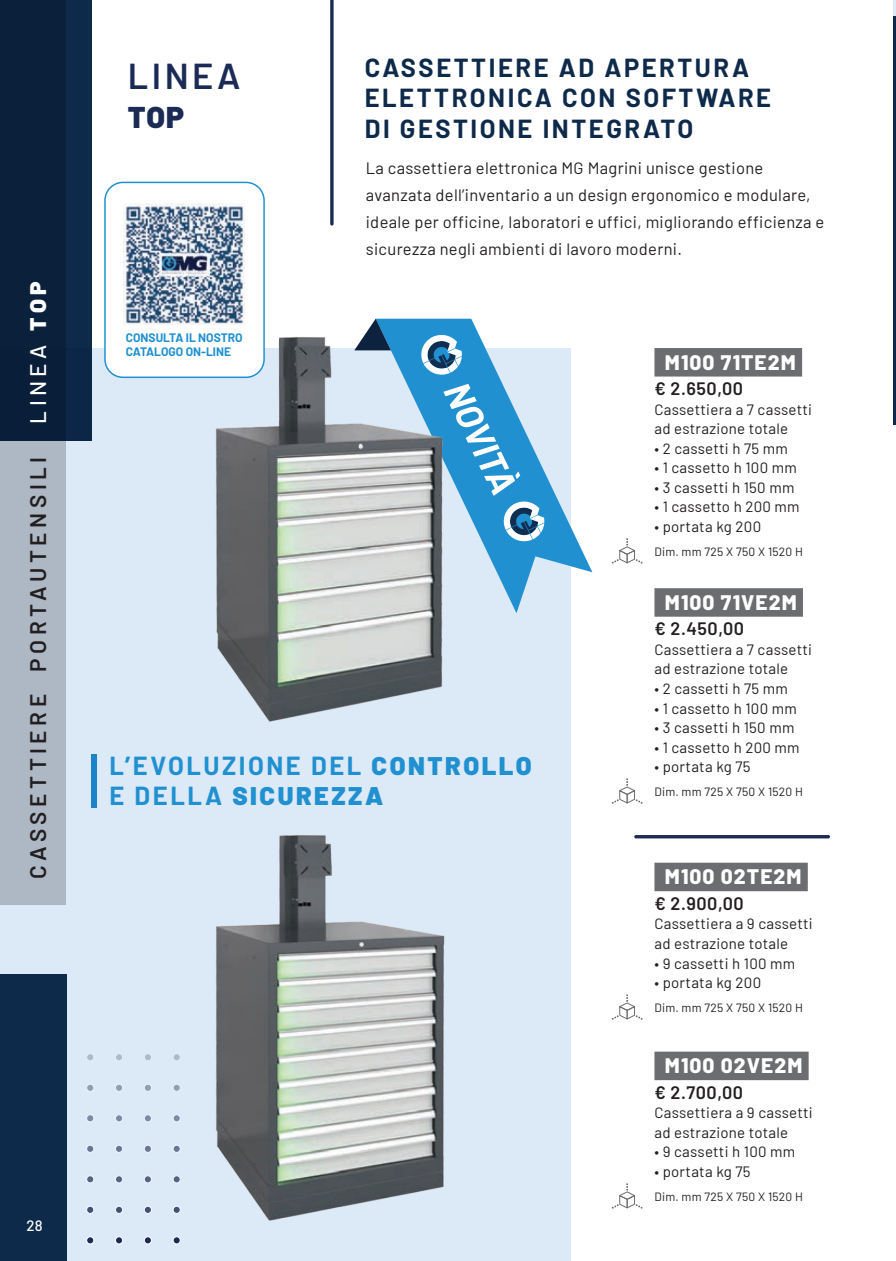
<style>
.page{position:relative;width:896px;height:1261px;background:#fff}
.page>*{position:absolute;margin:0;border:0;box-sizing:border-box;transform-origin:0 0}
.t1{font:600 36px "Barlow";letter-spacing:.1em;color:#1b2b55}
.t2{font:900 30px "Barlow";color:#1b2b55}
.t3{font:700 25.5px/30.6px "Barlow";letter-spacing:.1em;color:#0e2a4b}
.t4{font:700 25.5px/30.6px "Barlow";letter-spacing:.1em;color:#2090d0}
.t5{font:600 22.5px "Barlow";letter-spacing:.2em;color:#231f20}
.t6{font:500 22.5px "Barlow";letter-spacing:.2em;color:#fff}
.t7{font:800 21px "Barlow";letter-spacing:.05em;color:#fff}
.t8{font:600 18px "Barlow";letter-spacing:.03em;color:#231f20}
.t9{font:16.5px/27px "Barlow";letter-spacing:.02em;color:#231f20}
.t10{font:15px/19.5px "Barlow";letter-spacing:.02em;color:#231f20}
.t11{font:500 15px "Barlow";color:#fff}
.t12{font:12px "Barlow";letter-spacing:.02em;color:#231f20}
.t13{font:700 12px/14.4px "Barlow";color:#2090d0}
.s1{font-weight:900}
</style>
<div class="page">
<div style="left:0;top:349px;width:570px;height:911px;background:#dce9f6"></div>
<hr style="left:893px;top:0;width:3px;height:151px;background:#dce9f6">
<hr style="left:893px;top:16px;width:3px;height:408px;background:#0e2a4b">
<div style="left:0;top:974px;width:67px;height:286px;background:#0e2a4b"></div>
<div style="left:654px;top:348px;width:148px;height:28px;background:#6c6d70"></div>
<svg style="left:612px;top:538px;width:30px;height:25px"></svg>
<div style="left:654px;top:862px;width:154px;height:29px;background:#6c6d70"></div>
<svg style="left:612px;top:994px;width:30px;height:25px"></svg>
<div style="left:654px;top:588px;width:149px;height:28px;background:#6c6d70"></div>
<svg style="left:612px;top:778px;width:30px;height:25px"></svg>
<div style="left:654px;top:1051px;width:154px;height:29px;background:#6c6d70"></div>
<svg style="left:612px;top:1183px;width:30px;height:25px"></svg>
<div style="left:0;top:441px;width:66px;height:464px;background:#adb8c4"></div>
<svg style="left:330px;top:0;width:4px;height:225px"></svg>
<svg style="left:87px;top:1236px;width:7px;height:7px"></svg>
<div style="left:86px;top:1235px;width:8px;height:9px;border:1px solid #fff;border-radius:50%"></div>
<svg style="left:115px;top:1236px;width:8px;height:7px"></svg>
<div style="left:115px;top:1235px;width:8px;height:9px;border:1px solid #fff;border-radius:50%"></div>
<svg style="left:144px;top:1236px;width:7px;height:7px"></svg>
<div style="left:144px;top:1235px;width:8px;height:9px;border:1px solid #fff;border-radius:50%"></div>
<div style="left:173px;top:1236px;width:7px;height:7px;background:#1b2b55;border-radius:50%"></div>
<div style="left:173px;top:1235px;width:8px;height:9px;border:1px solid #fff;border-radius:50%"></div>
<svg style="left:87px;top:1206px;width:7px;height:7px"></svg>
<div style="left:86px;top:1205px;width:8px;height:8px;border:1px solid #fff;border-radius:50%"></div>
<svg style="left:115px;top:1206px;width:8px;height:7px"></svg>
<div style="left:115px;top:1205px;width:8px;height:8px;border:1px solid #fff;border-radius:50%"></div>
<svg style="left:144px;top:1206px;width:7px;height:7px"></svg>
<div style="left:144px;top:1205px;width:8px;height:8px;border:1px solid #fff;border-radius:50%"></div>
<svg style="left:87px;top:1175px;width:7px;height:7px"></svg>
<div style="left:86px;top:1174px;width:8px;height:9px;border:1px solid #fff;border-radius:50%"></div>
<svg style="left:115px;top:1175px;width:8px;height:7px"></svg>
<div style="left:115px;top:1174px;width:8px;height:9px;border:1px solid #fff;border-radius:50%"></div>
<svg style="left:144px;top:1175px;width:7px;height:7px"></svg>
<div style="left:144px;top:1174px;width:8px;height:9px;border:1px solid #fff;border-radius:50%"></div>
<svg style="left:87px;top:1145px;width:7px;height:7px"></svg>
<div style="left:86px;top:1144px;width:8px;height:8px;border:1px solid #fff;border-radius:50%"></div>
<svg style="left:115px;top:1145px;width:8px;height:7px"></svg>
<div style="left:115px;top:1144px;width:8px;height:8px;border:1px solid #fff;border-radius:50%"></div>
<svg style="left:144px;top:1145px;width:7px;height:7px"></svg>
<div style="left:144px;top:1144px;width:8px;height:8px;border:1px solid #fff;border-radius:50%"></div>
<div style="left:87px;top:1114px;width:7px;height:7px;background:#7b8aa5;border-radius:50%"></div>
<div style="left:86px;top:1114px;width:8px;height:8px;border:1px solid #fff;border-radius:50%"></div>
<div style="left:115px;top:1114px;width:8px;height:7px;background:#7b8aa5;border-radius:50%"></div>
<div style="left:115px;top:1114px;width:8px;height:8px;border:1px solid #fff;border-radius:50%"></div>
<div style="left:144px;top:1114px;width:7px;height:7px;background:#7b8aa5;border-radius:50%"></div>
<div style="left:144px;top:1114px;width:8px;height:8px;border:1px solid #fff;border-radius:50%"></div>
<svg style="left:87px;top:1084px;width:7px;height:7px"></svg>
<div style="left:86px;top:1083px;width:8px;height:8px;border:1px solid #fff;border-radius:50%"></div>
<svg style="left:115px;top:1084px;width:8px;height:7px"></svg>
<div style="left:115px;top:1083px;width:8px;height:8px;border:1px solid #fff;border-radius:50%"></div>
<svg style="left:144px;top:1084px;width:7px;height:7px"></svg>
<div style="left:144px;top:1083px;width:8px;height:8px;border:1px solid #fff;border-radius:50%"></div>
<div style="left:87px;top:1053px;width:7px;height:7px;background:#acbace;border-radius:50%"></div>
<div style="left:86px;top:1053px;width:8px;height:8px;border:1px solid #fff;border-radius:50%"></div>
<div style="left:115px;top:1053px;width:8px;height:7px;background:#acbace;border-radius:50%"></div>
<div style="left:115px;top:1053px;width:8px;height:8px;border:1px solid #fff;border-radius:50%"></div>
<div style="left:144px;top:1053px;width:7px;height:7px;background:#acbace;border-radius:50%"></div>
<div style="left:144px;top:1053px;width:8px;height:8px;border:1px solid #fff;border-radius:50%"></div>
<hr style="left:634px;top:835px;width:196px;height:3px;background:#1b2b55;border-radius:2px">
<img style="left:172px;top:835px;width:273px;height:406px">
<svg style="left:391px;top:319px;width:201px;height:294px"></svg>
<svg style="left:368px;top:319px;width:23px;height:11px"></svg>
<svg style="left:491px;top:384px;width:29px;height:111px;background:#53a9da"></svg>
<svg style="left:503px;top:501px;width:41px;height:40px;background:#76a5c5"></svg>
<img style="left:216px;top:330px;width:275px;height:392px">
<svg style="left:91px;top:754px;width:5px;height:54px"></svg>
<div style="left:105px;top:182px;width:159px;height:195px;background:#fff;border-radius:18px"></div>
<div style="left:104px;top:182px;width:161px;height:196px;border:2px solid #2090d0;border-radius:18px"></div>
<img style="left:124px;top:203px;width:121px;height:122px">
<svg style="left:0;top:0;width:92px;height:441px;background:#0b223f"></svg>
<h3 class="t6" style="left:21px;top:423px;width:144px;rotate:-90deg">LINEA <span class="s1">TOP</span></h3>
<h3 class="t5" style="left:21px;top:878px;width:423px;rotate:-90deg">CASSETTIERE PORTAUTENSILI</h3>
<p class="t11" style="left:27px;top:1214px;width:18px">28</p>
<h1 class="t1" style="left:128px;top:49px;width:114px">LINEA</h1>
<h2 class="t2" style="left:128px;top:94px;width:58px">TOP</h2>
<p class="t13" style="left:126px;top:329px;width:118px">CONSULTA IL NOSTRO<br>CATALOGO ON-LINE</p>
<h3 class="t3" style="left:365px;top:50px;width:408px">CASSETTIERE AD APERTURA<br>ELETTRONICA CON SOFTWARE<br>DI GESTIONE INTEGRATO</h3>
<p class="t9" style="left:366px;top:154px;width:460px">La cassettiera elettronica MG Magrini unisce gestione avanzata dell’inventario a un design ergonomico e modulare, ideale per officine, laboratori e uffici, migliorando efficienza e sicurezza negli ambienti di lavoro moderni.</p>
<h3 class="t7" style="left:665px;top:346px;width:132px">M100 71TE2M</h3>
<p class="t8" style="left:654px;top:375px;width:90px">€ 2.650,00</p>
<p class="t10" style="left:654px;top:398px;width:159px">Cassettiera a 7 cassetti ad estrazione totale</p>
<p class="t10" style="left:654px;top:437px;width:135px">• 2 cassetti h 75 mm</p>
<p class="t10" style="left:654px;top:457px;width:144px">• 1 cassetto h 100 mm</p>
<p class="t10" style="left:654px;top:476px;width:141px">• 3 cassetti h 150 mm</p>
<p class="t10" style="left:654px;top:496px;width:147px">• 1 cassetto h 200 mm</p>
<p class="t10" style="left:654px;top:515px;width:108px">• portata kg 200</p>
<p class="t12" style="left:654px;top:543px;width:150px">Dim. mm 725 X 750 X 1520 H</p>
<h3 class="t4" style="left:109px;top:748px;width:424px">L’EVOLUZIONE DEL <span class="s1">CONTROLLO<br></span>E DELLA <span class="s1">SICUREZZA</span></h3>
<h3 class="t7" style="left:665px;top:586px;width:133px">M100 71VE2M</h3>
<p class="t8" style="left:654px;top:615px;width:91px">€ 2.450,00</p>
<p class="t10" style="left:654px;top:638px;width:159px">Cassettiera a 7 cassetti ad estrazione totale</p>
<p class="t10" style="left:654px;top:677px;width:135px">• 2 cassetti h 75 mm</p>
<p class="t10" style="left:654px;top:697px;width:144px">• 1 cassetto h 100 mm</p>
<p class="t10" style="left:654px;top:716px;width:141px">• 3 cassetti h 150 mm</p>
<p class="t10" style="left:654px;top:736px;width:147px">• 1 cassetto h 200 mm</p>
<p class="t10" style="left:654px;top:755px;width:98px">• portata kg 75</p>
<p class="t12" style="left:654px;top:783px;width:150px">Dim. mm 725 X 750 X 1520 H</p>
<h3 class="t7" style="left:665px;top:861px;width:138px">M100 02TE2M</h3>
<p class="t8" style="left:654px;top:890px;width:91px">€ 2.900,00</p>
<p class="t10" style="left:654px;top:913px;width:160px">Cassettiera a 9 cassetti ad estrazione totale</p>
<p class="t10" style="left:654px;top:952px;width:142px">• 9 cassetti h 100 mm</p>
<p class="t10" style="left:654px;top:971px;width:108px">• portata kg 200</p>
<p class="t12" style="left:654px;top:998px;width:150px">Dim. mm 725 X 750 X 1520 H</p>
<h3 class="t7" style="left:665px;top:1050px;width:139px">M100 02VE2M</h3>
<p class="t8" style="left:654px;top:1079px;width:90px">€ 2.700,00</p>
<p class="t10" style="left:654px;top:1101px;width:160px">Cassettiera a 9 cassetti ad estrazione totale</p>
<p class="t10" style="left:654px;top:1140px;width:142px">• 9 cassetti h 100 mm</p>
<p class="t10" style="left:654px;top:1160px;width:98px">• portata kg 75</p>
<p class="t12" style="left:654px;top:1187px;width:150px">Dim. mm 725 X 750 X 1520 H</p>
</div>
